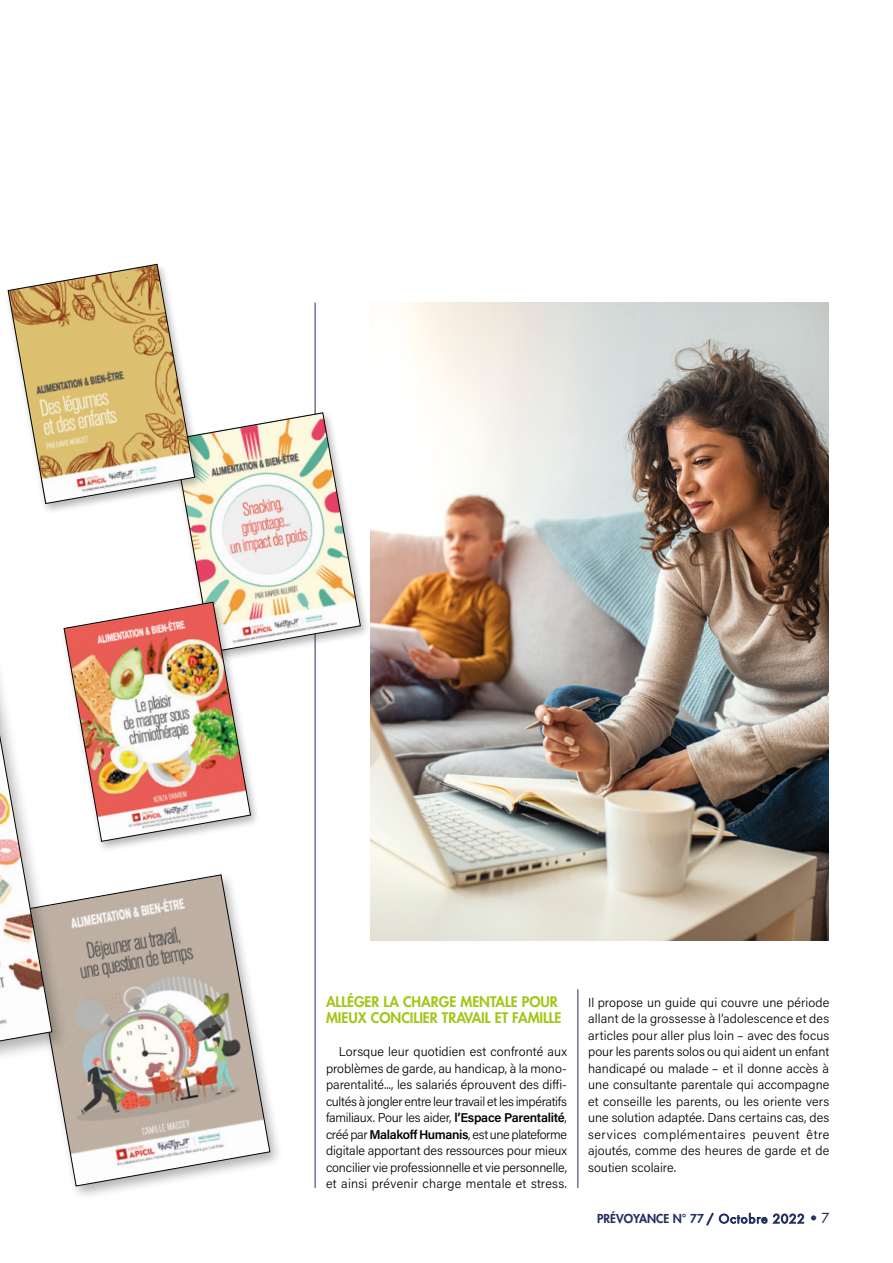
<style>
.page{position:relative;width:893px;height:1263px;background:#fff}
.page>*{position:absolute;margin:0;border:0;box-sizing:border-box;transform-origin:0 0}
.t1{font:800 14.25px/16.5px "Futura Std";color:#a2c617}
.t2{font:300 12.75px/16.5px "Acumin Pro";letter-spacing:.005em;color:#000;text-align:justify}
.t3{font:800 12px "Futura Std";color:#242f62}
.s1{font-weight:600}
.s2{font-weight:400}
.s3{font-weight:500;font-size:13.5px}
</style>
<div class="page">
<hr style="left:577px;top:989px;width:1px;height:199px;background:#242f62">
<hr style="left:315px;top:303px;width:1px;height:885px;background:#242f62">
<div style="left:22px;top:871px;width:261px;height:330px;background:#000;opacity:.3"></div>
<svg style="left:27px;top:1079px;width:243px;height:107px"></svg>
<img style="left:370px;top:303px;width:459px;height:638px">
<div style="left:170px;top:410px;width:201px;height:254px;background:#000;opacity:.3"></div>
<div style="left:0;top:648px;width:69px;height:450px;background:#000;opacity:.3"></div>
<img style="left:0;top:264px;width:360px;height:815px">
<p class="t1" style="left:326px;top:993px;width:237px">ALLÉGER LA CHARGE MENTALE POUR<br>MIEUX CONCILIER TRAVAIL ET FAMILLE</p>
<p class="t2" style="left:326px;top:1043px;width:243px;text-indent:13px">Lorsque leur quotidien est confronté aux problèmes de garde, au handicap, à la mono&shy;parentalité..., les salariés éprouvent des diffi&shy;cultés à jongler entre leur travail et les impératifs familiaux. Pour les aider, <span class="s1">l’Espace Parentalité</span>, créé par <span class="s1">Malakoff Humanis</span>, est une plateforme digitale apportant des ressources pour mieux concilier vie professionnelle et vie personnelle, et ainsi prévenir charge mentale et stress.</p>
<p class="t2" style="left:588px;top:993px;width:243px">Il propose un guide qui couvre une période allant de la grossesse à l’adolescence et des articles pour aller plus loin – avec des focus pour les parents solos ou qui aident un enfant handicapé ou malade – et il donne accès à une consultante parentale qui accompagne et conseille les parents, ou les oriente vers une solution adaptée. Dans certains cas, des services complémentaires peuvent être ajoutés, comme des heures de garde et de soutien scolaire.</p>
<p class="t3" style="left:597px;top:1211px;width:233px">PRÉVOYANCE N° 77 <span class="s2">/ Octobre 2022</span> <span class="s3">• 7</span></p>
</div>
